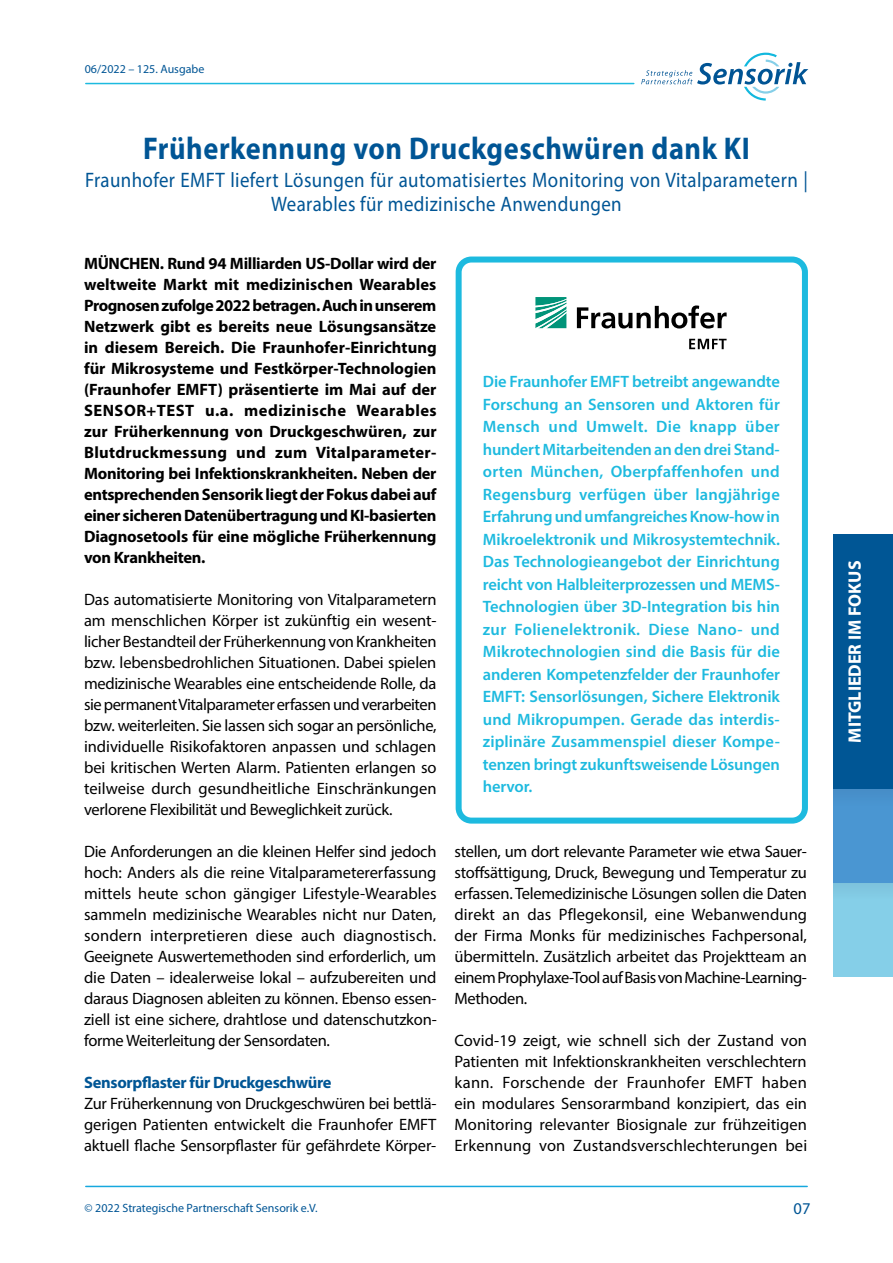
<style>
.page{position:relative;width:893px;height:1263px;background:#fff}
.page>*{position:absolute;margin:0;border:0;box-sizing:border-box;transform-origin:0 0}
.t1{font:700 31.5px "Myriad Pro";letter-spacing:.02em;color:#005595;scale:.9 1}
.t2{font:21px/24.2px "Myriad Pro";letter-spacing:.02em;color:#005595;text-align:center;scale:.9 1}
.t3{font:700 18px "Myriad Pro";color:#fff}
.t4{font:16.5px/21px "Myriad Pro";letter-spacing:-.02em;color:#000;text-align:justify}
.t5{font:600 16.5px/22.5px "Myriad Pro";letter-spacing:-.01em;color:#1dbadf;text-align:justify}
.t6{font:700 16.5px/21px "Myriad Pro";letter-spacing:-.01em;color:#000;text-align:justify}
.t7{font:700 16.5px "Myriad Pro";letter-spacing:-.02em;color:#005695}
.t8{font:16.5px "Myriad Pro";color:#005595}
.t9{font:12px "Myriad Pro";color:#005595}
</style>
<div class="page">
<hr style="left:86px;top:1186px;width:721px;height:1px;background:#16a8de">
<hr style="left:86px;top:83px;width:548px;height:1px;background:#1dbadf">
<svg style="left:641px;top:53px;width:167px;height:48px"></svg>
<div style="left:456px;top:257px;width:352px;height:567px;border:6px solid #1dbadf;border-radius:13px"></div>
<svg style="left:535px;top:297px;width:31px;height:31px"></svg>
<svg style="left:577px;top:305px;width:150px;height:23px"></svg>
<svg style="left:689px;top:339px;width:38px;height:10px"></svg>
<div style="left:833px;top:534px;width:60px;height:255px;background:#005695"></div>
<div style="left:833px;top:789px;width:60px;height:94px;background:#4a96d2"></div>
<div style="left:833px;top:883px;width:60px;height:93px;background:#85cfe8"></div>
<p class="t9" style="left:85px;top:62px;width:121px">06/2022 – 125. Ausgabe</p>
<h1 class="t1" style="left:143px;top:127px;width:676px">Früherkennung von Druckgeschwüren dank KI</h1>
<p class="t2" style="left:85px;top:168px;width:805px">Fraunhofer EMFT liefert Lösungen für automatisiertes Monitoring von Vitalparametern |<br>Wearables für medizinische Anwendungen</p>
<p class="t6" style="left:84px;top:252px;width:354px">MÜNCHEN. Rund 94 Milliarden US-Dollar wird der weltweite Markt mit medizinischen Wearables Prognosen zufolge 2022 betragen. Auch in unserem Netzwerk gibt es bereits neue Lösungsansätze in diesem Bereich. Die Fraunhofer-Einrichtung für Mikrosysteme und Festkörper-Technologien (Fraunhofer EMFT) präsentierte im Mai auf der SENSOR+TEST u.a. medizinische Wearables zur Früherkennung von Druckgeschwüren, zur Blutdruckmessung und zum Vitalparameter-Monitoring bei Infektionskrankheiten. Neben der entsprechenden Sensorik liegt der Fokus dabei auf einer sicheren Datenübertragung und KI-basierten Diagnosetools für eine mögliche Früherkennung von Krankheiten.</p>
<p class="t4" style="left:84px;top:589px;width:354px">Das automatisierte Monitoring von Vitalparametern am menschlichen Körper ist zukünftig ein wesent&shy;licher Bestandteil der Früherkennung von Krankheiten bzw. lebensbedrohlichen Situationen. Dabei spielen medizinische Wearables eine entscheidende Rolle, da sie permanent Vitalparameter erfassen und verarbeiten bzw. weiterleiten. Sie lassen sich sogar an persönliche, individuelle Risikofaktoren anpassen und schlagen bei kritischen Werten Alarm. Patienten erlangen so teilweise durch gesundheitliche Einschränkungen verlorene Flexibilität und Beweglichkeit zurück.</p>
<p class="t4" style="left:84px;top:841px;width:354px">Die Anforderungen an die kleinen Helfer sind jedoch hoch: Anders als die reine Vitalparametererfassung mittels heute schon gängiger Lifestyle-Wearables sammeln medizinische Wearables nicht nur Daten, sondern interpretieren diese auch diagnostisch.<br>Geeignete Auswertemethoden sind erforderlich, um die Daten – idealerweise lokal – aufzubereiten und daraus Diagnosen ableiten zu können. Ebenso essen&shy;ziell ist eine sichere, drahtlose und datenschutzkon&shy;forme Weiterleitung der Sensordaten.</p>
<p class="t7" style="left:84px;top:1072px;width:249px">Sensorpflaster für Druckgeschwüre</p>
<p class="t4" style="left:84px;top:1093px;width:354px">Zur Früherkennung von Druckgeschwüren bei bettlä&shy;gerigen Patienten entwickelt die Fraunhofer EMFT aktuell flache Sensorpflaster für gefährdete Körper-</p>
<p class="t5" style="left:483px;top:370px;width:299px">Die Fraunhofer EMFT betreibt angewandte Forschung an Sensoren und Aktoren für Mensch und Umwelt. Die knapp über hundert Mitarbeitenden an den drei Stand&shy;orten München, Oberpfaffenhofen und Regensburg verfügen über langjährige Erfahrung und umfangreiches Know-how in Mikroelektronik und Mikrosystemtechnik.<br>Das Technologieangebot der Einrichtung reicht von Halbleiterprozessen und MEMS-Technologien über 3D-Integration bis hin zur Folienelektronik. Diese Nano- und Mikrotechnologien sind die Basis für die anderen Kompetenzfelder der Fraunhofer EMFT: Sensorlösungen, Sichere Elektronik und Mikropumpen. Gerade das interdis&shy;ziplinäre Zusammenspiel dieser Kompe&shy;tenzen bringt zukunftsweisende Lösungen hervor.</p>
<p class="t4" style="left:455px;top:841px;width:354px">stellen, um dort relevante Parameter wie etwa Sauer&shy;stoffsättigung, Druck, Bewegung und Temperatur zu erfassen. Telemedizinische Lösungen sollen die Daten direkt an das Pflegekonsil, eine Webanwendung der Firma Monks für medizinisches Fachpersonal, übermitteln. Zusätzlich arbeitet das Projektteam an einem Prophylaxe-Tool auf Basis von Machine-Learning-Methoden.</p>
<p class="t4" style="left:455px;top:1030px;width:354px">Covid-19 zeigt, wie schnell sich der Zustand von Patienten mit Infektionskrankheiten verschlechtern kann. Forschende der Fraunhofer EMFT haben ein modulares Sensorarmband konzipiert, das ein Monitoring relevanter Biosignale zur frühzeitigen Erkennung von Zustandsverschlechterungen bei</p>
<p class="t9" style="left:85px;top:1201px;width:235px">© 2022 Strategische Partnerschaft Sensorik e.V.</p>
<p class="t8" style="left:793px;top:1198px;width:18px">07</p>
<p class="t3" style="left:843px;top:743px;width:183px;rotate:-90deg">MITGLIEDER IM FOKUS</p>
</div>
